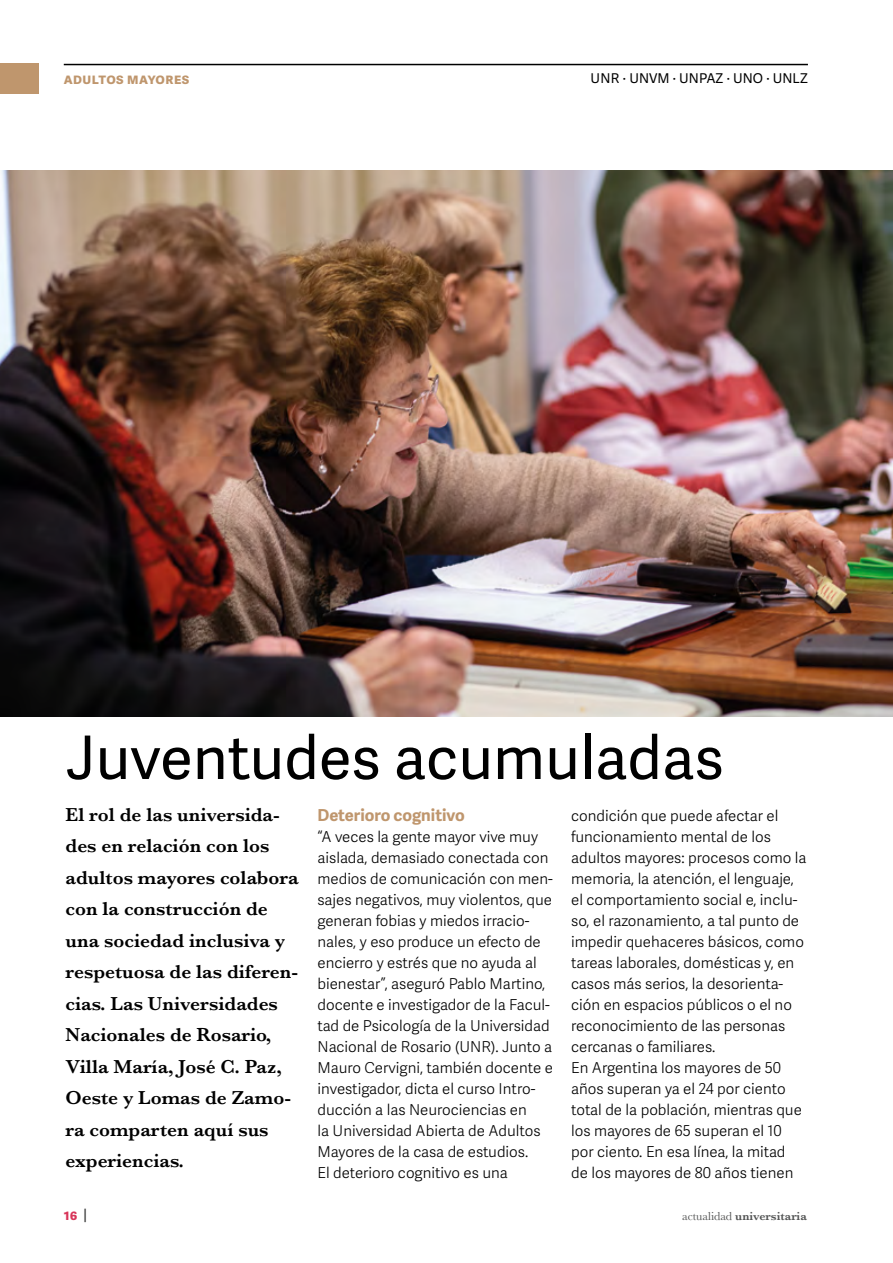
<style>
.page{position:relative;width:893px;height:1263px;background:#fff}
.page>*{position:absolute;margin:0;border:0;box-sizing:border-box;transform-origin:0 0}
.t1{font:60px "Adelle Sans";color:#000}
.t2{font:600 19.5px/31.5px "Baskerville MT Std";color:#000}
.t3{font:700 16.5px "Adelle Sans";color:#bf966d}
.t4{font:15px/21px "Adelle Sans Lt";color:#000}
.t5{font:700 15px "Adelle Sans";letter-spacing:.03em;color:#bf966d}
.t6{font:700 15px "Adelle Sans";color:#d83559}
.t7{font:13.5px "Adelle Sans";color:#000}
.t8{font:600 12px "Baskerville MT Std";color:#525353}
.s1{font-weight:400;color:#343534}
.s2{font-weight:400}
</style>
<div class="page">
<hr style="left:64px;top:64px;width:744px;height:1px;background:#000">
<div style="left:0;top:63px;width:39px;height:30px;background:#bf966d"></div>
<img style="left:0;top:170px;width:893px;height:546px">
<p class="t5" style="left:64px;top:68px;width:127px">adultos mayores</p>
<p class="t7" style="left:590px;top:68px;width:219px">UNR ∙ UNVM ∙ UNPAZ ∙ UNO ∙ UNLZ</p>
<h1 class="t1" style="left:66px;top:715px;width:660px">Juventudes acumuladas</h1>
<p class="t3" style="left:317px;top:803px;width:149px">Deterioro cognitivo</p>
<p class="t4" style="left:317px;top:826px;width:237px">“A veces la gente mayor vive muy aislada, demasiado conectada con medios de comunicación con men&shy;sajes negativos, muy violentos, que generan fobias y miedos irracio&shy;nales, y eso produce un efecto de encierro y estrés que no ayuda al bienestar”, aseguró Pablo Martino, docente e investigador de la Facul&shy;tad de Psicología de la Universidad Nacional de Rosario (UNR). Junto a Mauro Cervigni, también docente e investigador, dicta el curso Intro&shy;ducción a las Neurociencias en<br>la Universidad Abierta de Adultos Mayores de la casa de estudios.<br>El deterioro cognitivo es una</p>
<p class="t2" style="left:66px;top:799px;width:235px">El rol de las universida&shy;des en relación con los adultos mayores colabora con la construcción de una sociedad inclusiva y respetuosa de las diferen&shy;cias. Las Universidades<br>Nacionales de Rosario,<br>Villa María, José C. Paz,<br>Oeste y Lomas de Zamo&shy;ra comparten aquí sus experiencias.</p>
<p class="t4" style="left:571px;top:805px;width:237px">condición que puede afectar el funcionamiento mental de los adultos mayores: procesos como la memoria, la atención, el lenguaje, el comportamiento social e, inclu&shy;so, el razonamiento, a tal punto de impedir quehaceres básicos, como tareas laborales, domésticas y, en casos más serios, la desorienta&shy;ción en espacios públicos o el no reconocimiento de las personas cercanas o familiares.<br>En Argentina los mayores de 50 años superan ya el 24 por ciento total de la población, mientras que los mayores de 65 superan el 10 por ciento. En esa línea, la mitad<br>de los mayores de 80 años tienen</p>
<p class="t6" style="left:64px;top:1204px;width:25px">16 <span class="s1">|</span></p>
<p class="t8" style="left:682px;top:1209px;width:126px"><span class="s2">actualidad</span> universitaria</p>
</div>
